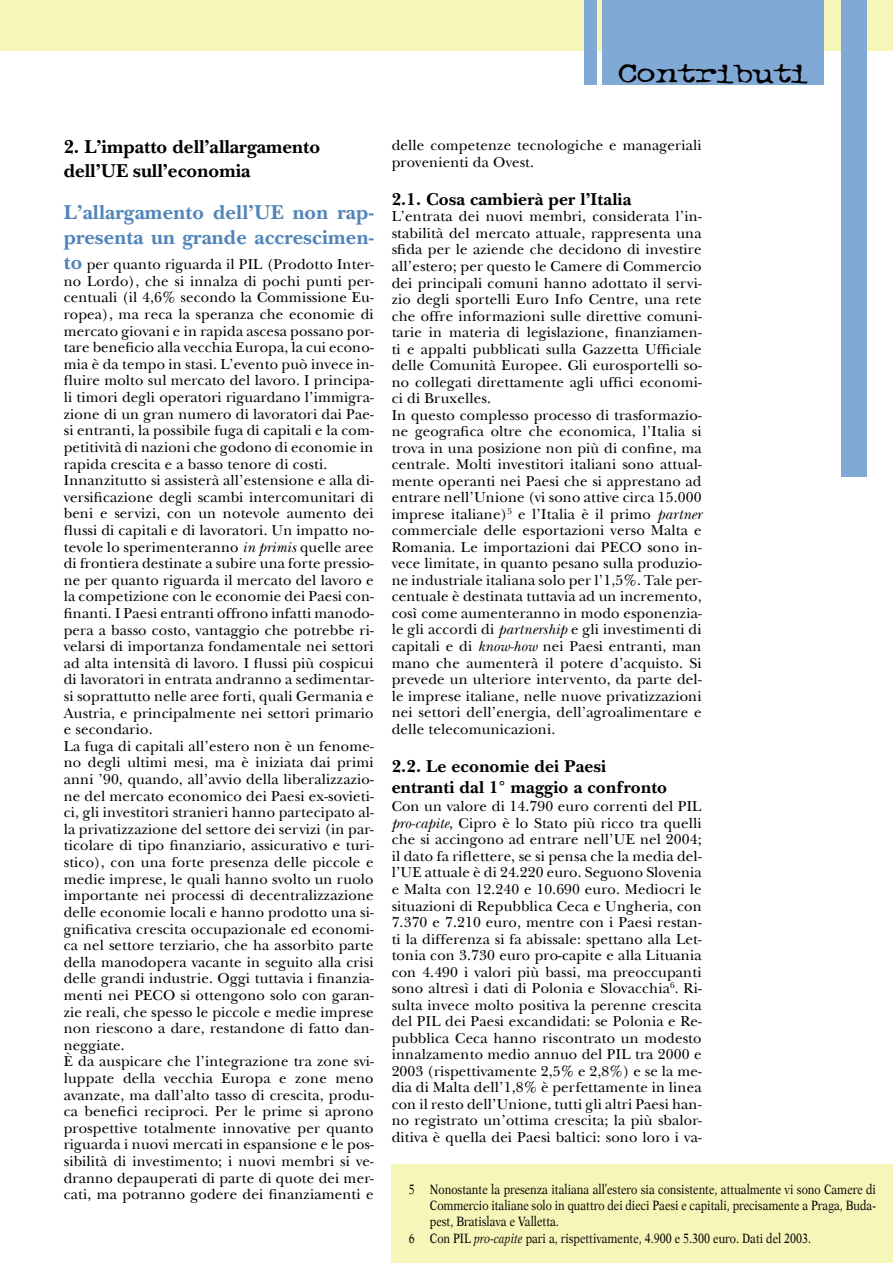
<style>
.page{position:relative;width:893px;height:1263px;background:#fff}
.page>*{position:absolute;margin:0;border:0;box-sizing:border-box;transform-origin:0 0}
.t1{font:30px "Typewriter Oldstyle";color:#000;scale:1.35 1}
.t2{font:700 21px/25.3px "New Baskerville";letter-spacing:.01em;color:#5184b8}
.t3{font:700 19.5px/23.5px "New Baskerville";color:#000}
.t4{font:700 18px/21.6px "New Baskerville";letter-spacing:.01em;color:#000}
.t5{font:15px/16.6px "New Baskerville";letter-spacing:.01em;color:#000}
.t6{font:13.5px "New Aster";color:#000;scale:.8 1}
.t7{font:13.5px "Eurostile Extended Two";color:#000;scale:1.11 1}
.s1{font-weight:700;font-size:21px;color:#5184b8}
.s2{font-style:italic}
</style>
<div class="page">
<div style="left:0;top:0;width:893px;height:51px;background:#f6f6b9"></div>
<div style="left:602px;top:0;width:222px;height:85px;background:#81a9d5"></div>
<div style="left:841px;top:0;width:26px;height:476px;background:#81a9d5"></div>
<div style="left:584px;top:0;width:12px;height:85px;background:#81a9d5"></div>
<div style="left:392px;top:1164px;width:501px;height:99px;background:#f6f6b9"></div>
<h1 class="t1" style="left:618px;top:56px;width:142px">Contributi</h1>
<h3 class="t3" style="left:64px;top:135px;width:258px">2. L’impatto dell’allargamento dell’UE sull’economia</h3>
<h2 class="t2" style="left:64px;top:199px;width:311px">L’allargamento dell’UE non rap&shy;presenta un grande accrescimen-</h2>
<p class="t5" style="left:64px;top:256px;width:311px"><span class="s1">to</span> per quanto riguarda il PIL (Prodotto Inter&shy;no Lordo), che si innalza di pochi punti per&shy;centuali (il 4,6% secondo la Commissione Eu&shy;ropea), ma reca la speranza che economie di mercato giovani e in rapida ascesa possano por&shy;tare beneficio alla vecchia Europa, la cui econo&shy;mia è da tempo in stasi. L’evento può invece in&shy;fluire molto sul mercato del lavoro. I principa&shy;li timori degli operatori riguardano l’immigra&shy;zione di un gran numero di lavoratori dai Pae&shy;si entranti, la possibile fuga di capitali e la com&shy;petitività di nazioni che godono di economie in rapida crescita e a basso tenore di costi.<br>Innanzitutto si assisterà all’estensione e alla di&shy;versificazione degli scambi intercomunitari di beni e servizi, con un notevole aumento dei flussi di capitali e di lavoratori. Un impatto no&shy;tevole lo sperimenteranno <span class="s2">in primis</span> quelle aree di frontiera destinate a subire una forte pressio&shy;ne per quanto riguarda il mercato del lavoro e la competizione con le economie dei Paesi con&shy;finanti. I Paesi entranti offrono infatti manodo&shy;pera a basso costo, vantaggio che potrebbe ri&shy;velarsi di importanza fondamentale nei settori ad alta intensità di lavoro. I flussi più cospicui di lavoratori in entrata andranno a sedimentar&shy;si soprattutto nelle aree forti, quali Germania e Austria, e principalmente nei settori primario e secondario.<br>La fuga di capitali all’estero non è un fenome&shy;no degli ultimi mesi, ma è iniziata dai primi anni ’90, quando, all’avvio della liberalizzazio&shy;ne del mercato economico dei Paesi ex-sovieti&shy;ci, gli investitori stranieri hanno partecipato al&shy;la privatizzazione del settore dei servizi (in par&shy;ticolare di tipo finanziario, assicurativo e turi&shy;stico), con una forte presenza delle piccole e medie imprese, le quali hanno svolto un ruolo importante nei processi di decentralizzazione delle economie locali e hanno prodotto una si&shy;gnificativa crescita occupazionale ed economi&shy;ca nel settore terziario, che ha assorbito parte della manodopera vacante in seguito alla crisi delle grandi industrie. Oggi tuttavia i finanzia&shy;menti nei PECO si ottengono solo con garan&shy;zie reali, che spesso le piccole e medie imprese non riescono a dare, restandone di fatto dan&shy;neggiate.<br>È da auspicare che l’integrazione tra zone svi&shy;luppate della vecchia Europa e zone meno avanzate, ma dall’alto tasso di crescita, produ&shy;ca benefici reciproci. Per le prime si aprono prospettive totalmente innovative per quanto riguarda i nuovi mercati in espansione e le pos&shy;sibilità di investimento; i nuovi membri si ve&shy;dranno depauperati di parte di quote dei mer&shy;cati, ma potranno godere dei finanziamenti e</p>
<p class="t5" style="left:392px;top:137px;width:311px">delle competenze tecnologiche e manageriali provenienti da Ovest.</p>
<p class="t4" style="left:392px;top:188px;width:241px">2.1. Cosa cambierà per l’Italia</p>
<p class="t5" style="left:392px;top:208px;width:311px">L’entrata dei nuovi membri, considerata l’in&shy;stabilità del mercato attuale, rappresenta una sfida per le aziende che decidono di investire all’estero; per questo le Camere di Commercio dei principali comuni hanno adottato il servi&shy;zio degli sportelli Euro Info Centre, una rete che offre informazioni sulle direttive comuni&shy;tarie in materia di legislazione, finanziamen&shy;ti e appalti pubblicati sulla Gazzetta Ufficiale delle Comunità Europee. Gli eurosportelli so&shy;no collegati direttamente agli uffici economi&shy;ci di Bruxelles.<br>In questo complesso processo di trasformazio&shy;ne geografica oltre che economica, l’Italia si trova in una posizione non più di confine, ma centrale. Molti investitori italiani sono attual&shy;mente operanti nei Paesi che si apprestano ad entrare nell’Unione (vi sono attive circa 15.000 imprese italiane)<sup>5</sup> e l’Italia è il primo <span class="s2">partner </span>commerciale delle esportazioni verso Malta e Romania. Le importazioni dai PECO sono in&shy;vece limitate, in quanto pesano sulla produzio&shy;ne industriale italiana solo per l’1,5%. Tale per&shy;centuale è destinata tuttavia ad un incremento, così come aumenteranno in modo esponenzia&shy;le gli accordi di <span class="s2">partnership</span> e gli investimenti di capitali e di <span class="s2">know-how</span> nei Paesi entranti, man mano che aumenterà il potere d’acquisto. Si prevede un ulteriore intervento, da parte del&shy;le imprese italiane, nelle nuove privatizzazioni nei settori dell’energia, dell’agroalimentare e delle telecomunicazioni.</p>
<p class="t4" style="left:392px;top:755px;width:277px">2.2. Le economie dei Paesi entranti dal 1° maggio a confronto</p>
<p class="t5" style="left:392px;top:798px;width:312px;text-align:justify">Con un valore di 14.790 euro correnti del PIL <span class="s2">pro-capite</span>, Cipro è lo Stato più ricco tra quelli che si accingono ad entrare nell’UE nel 2004; il dato fa riflettere, se si pensa che la media del&shy;l’UE attuale è di 24.220 euro. Seguono Slovenia e Malta con 12.240 e 10.690 euro. Mediocri le situazioni di Repubblica Ceca e Ungheria, con 7.370 e 7.210 euro, mentre con i Paesi restan&shy;ti la differenza si fa abissale: spettano alla Let&shy;tonia con 3.730 euro pro-capite e alla Lituania con 4.490 i valori più bassi, ma preoccupanti sono altresì i dati di Polonia e Slovacchia<sup>6</sup>. Ri&shy;sulta invece molto positiva la perenne crescita del PIL dei Paesi excandidati: se Polonia e Re&shy;pubblica Ceca hanno riscontrato un modesto innalzamento medio annuo del PIL tra 2000 e 2003 (rispettivamente 2,5% e 2,8%) e se la me&shy;dia di Malta dell’1,8% è perfettamente in linea con il resto dell’Unione, tutti gli altri Paesi han&shy;no registrato un’ottima crescita; la più sbalor&shy;ditiva è quella dei Paesi baltici: sono loro i va-</p>
<p class="t6" style="left:409px;top:1181px;width:586px">5 Nonostante la presenza italiana all’estero sia consistente, attualmente vi sono Camere di</p>
<p class="t6" style="left:430px;top:1197px;width:559px">Commercio italiane solo in quattro dei dieci Paesi e capitali, precisamente a Praga, Buda-</p>
<p class="t6" style="left:430px;top:1214px;width:163px">pest, Bratislava e Valletta.</p>
<p class="t6" style="left:409px;top:1230px;width:505px">6 Con PIL <span class="s2">pro-capite</span> pari a, rispettivamente, 4.900 e 5.300 euro. Dati del 2003.</p>
<p class="t7" style="left:817px;top:1185px;width:28px">17</p>
</div>
